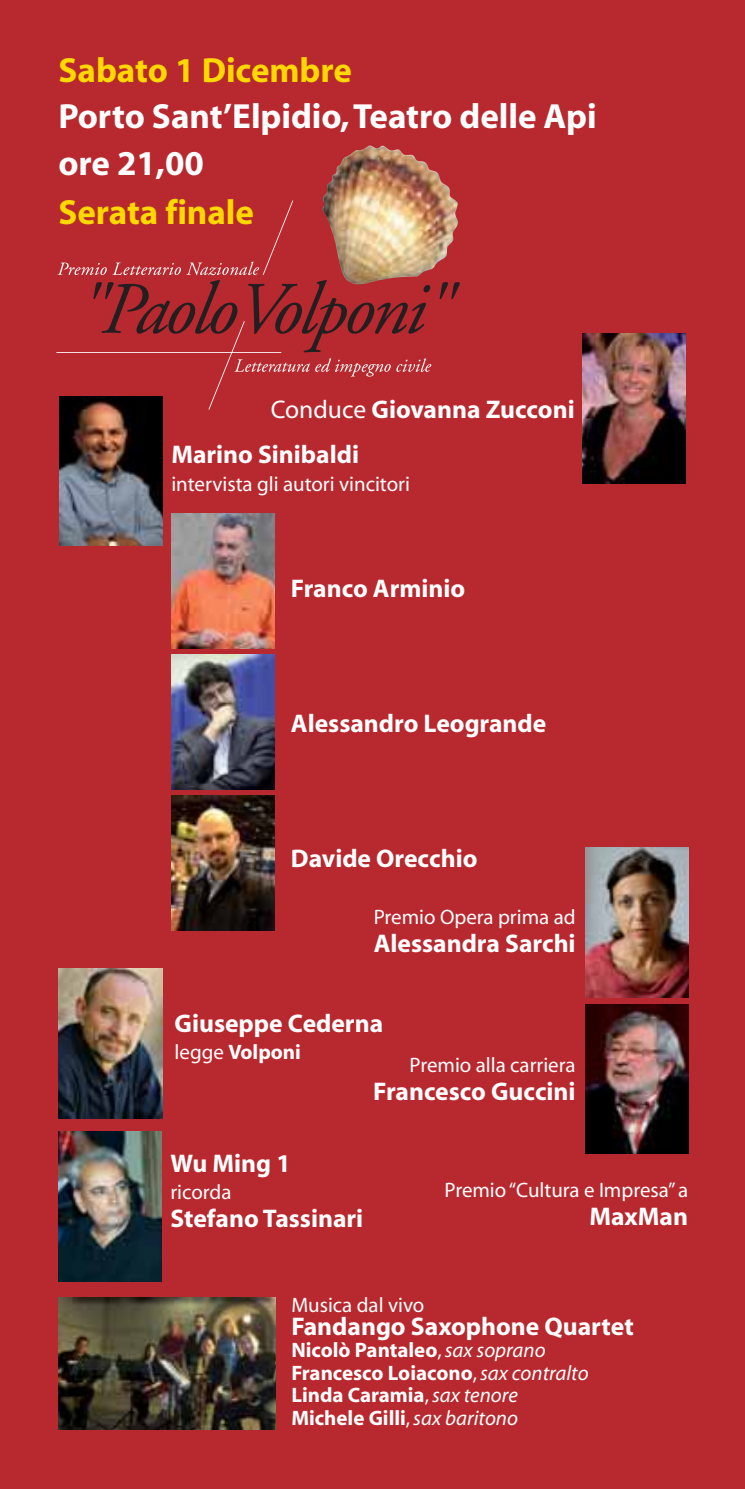
<style>
.page{position:relative;width:745px;height:1489px;background:#fff}
.page>*{position:absolute;margin:0;border:0;box-sizing:border-box;transform-origin:0 0}
.t1{font:700 35px/46.8px "Myriad";color:#fff}
.t2{font:700 35px "Myriad";color:#ffd800}
.t3{font:700 25.5px "Myriad";color:#fff}
.t4{font:700 21px/22.5px "Myriad";color:#fff}
.t5{font:21px "Myriad";color:#fff}
.s1{font-weight:400}
.s2{font-weight:400;font-style:italic}
</style>
<div class="page">
<div style="left:0;top:0;width:744px;height:1488px;background:#b8292f"></div>
<svg style="left:439px;top:282px;width:20px;height:17px"></svg>
<svg style="left:57px;top:200px;width:374px;height:210px"></svg>
<hr style="left:56px;top:352px;width:225px;height:1px;background:#fff">
<img style="left:321px;top:145px;width:137px;height:140px">
<img style="left:585px;top:1004px;width:103px;height:149px">
<img style="left:585px;top:847px;width:103px;height:150px">
<img style="left:582px;top:334px;width:103px;height:149px">
<img style="left:171px;top:795px;width:103px;height:135px">
<img style="left:171px;top:654px;width:103px;height:135px">
<img style="left:171px;top:514px;width:103px;height:134px">
<img style="left:59px;top:396px;width:103px;height:150px">
<img style="left:59px;top:1297px;width:216px;height:131px">
<img style="left:58px;top:1131px;width:104px;height:149px">
<img style="left:59px;top:968px;width:103px;height:149px">
<h1 class="t2" style="left:58px;top:57px;width:295px">Sabato 1 Dicembre</h1>
<h1 class="t1" style="left:58px;top:96px;width:539px">Porto Sant’Elpidio, Teatro delle Api ore 21,00</h1>
<h1 class="t2" style="left:58px;top:199px;width:197px">Serata finale</h1>
<p class="t3" style="left:270px;top:399px;width:305px"><span class="s1">Conduce</span> Giovanna Zucconi</p>
<p class="t3" style="left:171px;top:445px;width:189px">Marino Sinibaldi</p>
<p class="t5" style="left:171px;top:475px;width:240px">intervista gli autori vincitori</p>
<p class="t3" style="left:291px;top:579px;width:175px">Franco Arminio</p>
<p class="t3" style="left:291px;top:714px;width:257px">Alessandro Leogrande</p>
<p class="t3" style="left:291px;top:848px;width:188px">Davide Orecchio</p>
<p class="t5" style="left:373px;top:908px;width:203px">Premio Opera prima ad</p>
<p class="t3" style="left:373px;top:933px;width:203px">Alessandra Sarchi</p>
<p class="t3" style="left:174px;top:1013px;width:210px">Giuseppe Cederna</p>
<p class="t4" style="left:174px;top:1042px;width:128px"><span class="s1">legge</span> Volponi</p>
<p class="t5" style="left:409px;top:1056px;width:167px">Premio alla carriera</p>
<p class="t3" style="left:373px;top:1081px;width:204px">Francesco Guccini</p>
<p class="t3" style="left:170px;top:1153px;width:122px">Wu Ming 1</p>
<p class="t5" style="left:170px;top:1183px;width:63px">ricorda</p>
<p class="t3" style="left:170px;top:1209px;width:194px">Stefano Tassinari</p>
<p class="t5" style="left:444px;top:1181px;width:245px">Premio “Cultura e Impresa” a</p>
<p class="t3" style="left:589px;top:1207px;width:100px">MaxMan</p>
<p class="t5" style="left:291px;top:1297px;width:134px">Musica dal vivo</p>
<p class="t3" style="left:291px;top:1316px;width:344px">Fandango Saxophone Quartet</p>
<p class="t4" style="left:291px;top:1340px;width:299px">Nicolò Pantaleo<span class="s1">,</span> <span class="s2">sax soprano<br></span>Francesco Loiacono<span class="s1">,</span> <span class="s2">sax contralto<br></span>Linda Caramia<span class="s1">,</span> <span class="s2">sax tenore<br></span>Michele Gilli<span class="s1">,</span> <span class="s2">sax baritono</span></p>
</div>
